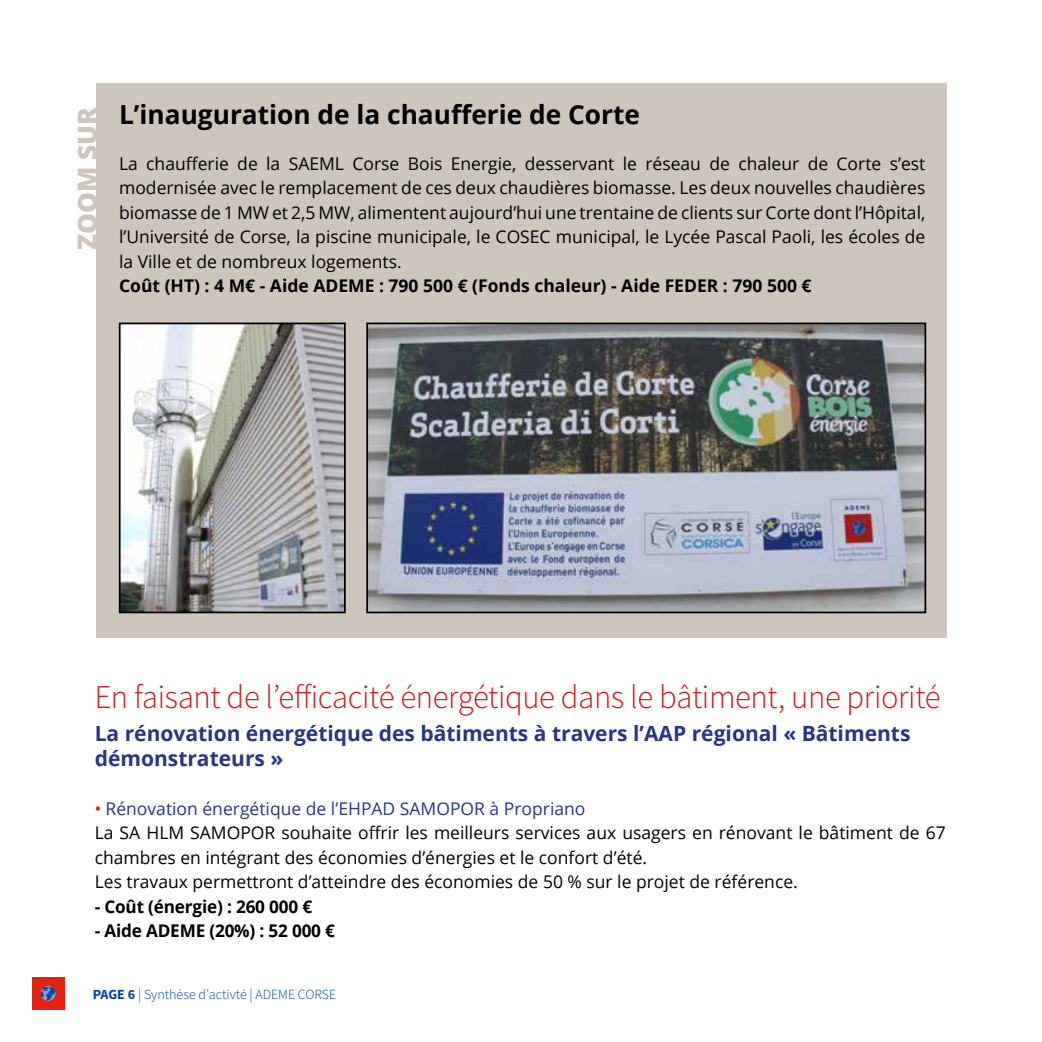
<style>
.page{position:relative;width:1042px;height:1042px;background:#fff}
.page>*{position:absolute;margin:0;border:0;box-sizing:border-box;transform-origin:0 0}
.t1{font:300 33.25px "Source Sans Pro";letter-spacing:-.01em;color:#cd171a}
.t2{font:700 26.25px "Open Sans";color:#000}
.t3{font:800 26.25px "Open Sans";color:#cec5bd}
.t4{font:700 21px/25.2px "Open Sans";color:#283583}
.t5{font:17.5px/24.5px "Open Sans";color:#000;text-align:justify}
.t6{font:700 17.5px "Open Sans";color:#000}
.t7{font:300 14px "Source Sans Pro";color:#00489a}
.s1{color:#cd171a}
.s2{color:#283583}
.s3{font-weight:700}
</style>
<div class="page">
<div style="left:32px;top:977px;width:32px;height:33px;background:#e42313"></div>
<svg style="left:41px;top:986px;width:15px;height:15px"></svg>
<div style="left:95px;top:83px;width:851px;height:555px;background:#cec5bd"></div>
<img style="left:369px;top:325px;width:554px;height:285px">
<div style="left:366px;top:322px;width:560px;height:291px;border:2px solid #000"></div>
<img style="left:122px;top:325px;width:221px;height:285px">
<div style="left:119px;top:322px;width:227px;height:291px;border:2px solid #000"></div>
<h2 class="t3" style="left:67px;top:250px;width:145px;rotate:-90deg">ZOOM SUR</h2>
<h2 class="t2" style="left:119px;top:96px;width:522px">L’inauguration de la chaufferie de Corte</h2>
<p class="t5" style="left:119px;top:151px;width:808px">La chaufferie de la SAEML Corse Bois Energie, desservant le réseau de chaleur de Corte s’est modernisée avec le remplacement de ces deux chaudières biomasse. Les deux nouvelles chaudières biomasse de 1 MW et 2,5 MW, alimentent aujourd’hui une trentaine de clients sur Corte dont l’Hôpital, l’Université de Corse, la piscine municipale, le COSEC municipal, le Lycée Pascal Paoli, les écoles de la Ville et de nombreux logements.</p>
<p class="t6" style="left:119px;top:274px;width:694px">Coût (HT) : 4 M€ - Aide ADEME : 790 500 € (Fonds chaleur) - Aide FEDER : 790 500 €</p>
<h1 class="t1" style="left:95px;top:676px;width:847px">En faisant de l’efficacité énergétique dans le bâtiment, une priorité</h1>
<p class="t4" style="left:95px;top:720px;width:817px">La rénovation énergétique des bâtiments à travers l’AAP régional « Bâtiments démonstrateurs »</p>
<p class="t5" style="left:95px;top:795px;width:852px;text-align:left"><span class="s1">•</span> <span class="s2">Rénovation énergétique de l’EHPAD SAMOPOR à Propriano<br></span>La SA HLM SAMOPOR souhaite offrir les meilleurs services aux usagers en rénovant le bâtiment de 67 chambres en intégrant des économies d’énergies et le confort d’été.<br>Les travaux permettront d’atteindre des économies de 50 % sur le projet de référence.</p>
<p class="t6" style="left:95px;top:894px;width:219px">- Coût (énergie) : 260 000 €</p>
<p class="t6" style="left:95px;top:918px;width:242px">- Aide ADEME (20%) : 52 000 €</p>
<p class="t7" style="left:93px;top:985px;width:245px"><span class="s3">PAGE 6</span> | Synthèse d’activté | ADEME CORSE</p>
</div>
